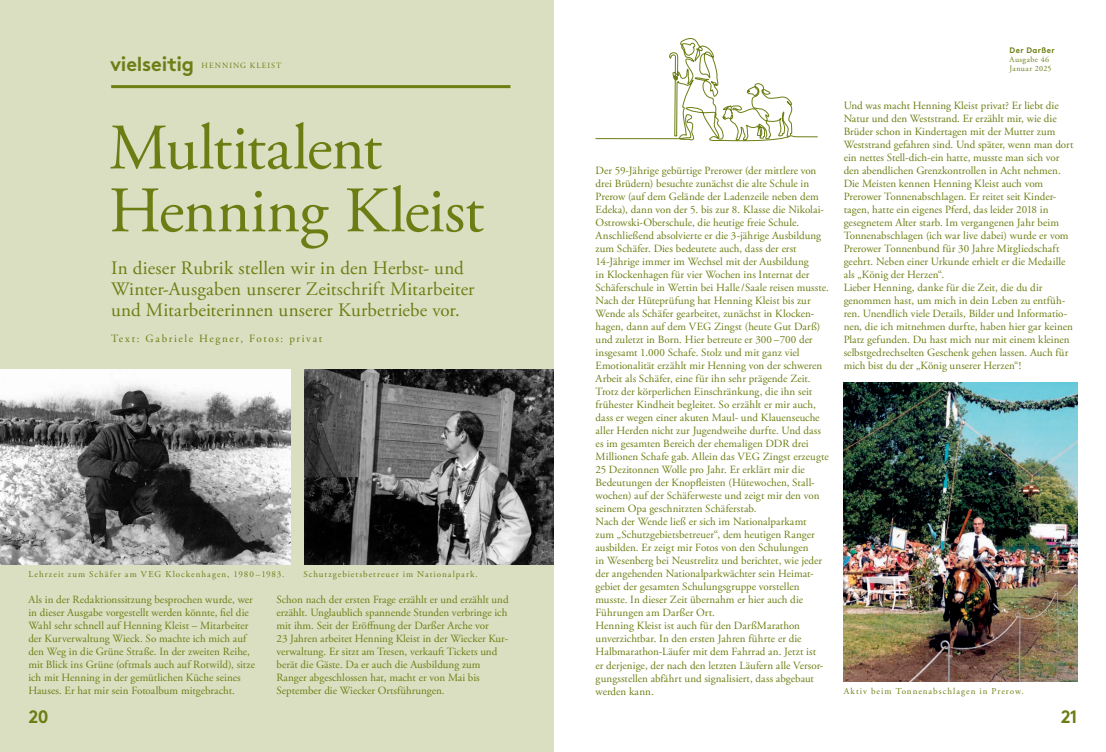
<style>
.page{position:relative;width:1106px;height:752px;background:#fff}
.page>*{position:absolute;margin:0;border:0;box-sizing:border-box;transform-origin:0 0}
.t1{font:64.7px/62.8px "Adobe Garamond Pro";letter-spacing:-.015em;color:#6c7e13}
.t2{font:20px "Brown Std Bold Alt";letter-spacing:-.01em;color:#6c7e13}
.t3{font:19px/21px "Adobe Garamond Pro";letter-spacing:.01em;color:#6c7e13}
.t4{font:18px "Brown Std Bold Alt";color:#6c7e13}
.t5{font:11px/13px "Adobe Garamond Pro";color:#6c7e13}
.t6{font:11px "Adobe Garamond Pro";letter-spacing:.145em;color:#6c7e13}
.t7{font:9px "Adobe Garamond Pro";letter-spacing:.11em;color:#6c7e13}
.t8{font:8px "Adobe Garamond Pro";letter-spacing:.13em;color:#6c7e13}
.t9{font:8px "Adobe Garamond Pro";letter-spacing:.05em;color:#6c7e13}
.t10{font:8px "Brown Std Bold Alt";letter-spacing:.055em;color:#6c7e13}
.t11{font:8px "Adobe Garamond Pro";letter-spacing:.07em;color:#6c7e13}
</style>
<div class="page">
<div style="left:0;top:0;width:553px;height:751px;background:#dadfc2"></div>
<hr style="left:111px;top:85px;width:399px;height:3px;background:#6c7e13">
<img style="left:304px;top:369px;width:249px;height:195px">
<img style="left:0;top:369px;width:291px;height:195px">
<img style="left:843px;top:382px;width:234px;height:299px">
<svg style="left:595px;top:38px;width:223px;height:104px"></svg>
<h2 class="t2" style="left:110px;top:52px;width:86px">vielseitig</h2>
<p class="t8" style="left:202px;top:61px;width:81px">HENNING KLEIST</p>
<h1 class="t1" style="left:109px;top:119px;width:377px">Multitalent<br>Henning Kleist</h1>
<h3 class="t3" style="left:111px;top:258px;width:365px">In dieser Rubrik stellen wir in den Herbst- und<br>Winter-Ausgaben unserer Zeitschrift Mitarbeiter und Mitarbeiterinnen unserer Kurbetriebe vor.</h3>
<p class="t6" style="left:111px;top:332px;width:213px">Text: Gabriele Hegner, Fotos: privat</p>
<p class="t7" style="left:28px;top:568px;width:258px">Lehrzeit zum Schäfer am VEG Klockenhagen, 1980 –1983.</p>
<p class="t7" style="left:303px;top:568px;width:176px">Schutzgebietsbetreuer im Nationalpark.</p>
<p class="t5" style="left:28px;top:593px;width:228px">Als in der Redaktionssitzung besprochen wurde, wer in dieser Ausgabe vorgestellt werden könnte, fiel die Wahl sehr schnell auf Henning Kleist – Mitarbeiter der Kurverwaltung Wieck. So machte ich mich auf den Weg in die Grüne Straße. In der zweiten Reihe, mit Blick ins Grüne (oftmals auch auf Rotwild), sitze ich mit Henning in der gemütlichen Küche seines Hauses. Er hat mir sein Fotoalbum mitgebracht.</p>
<p class="t5" style="left:276px;top:593px;width:234px">Schon nach der ersten Frage erzählt er und erzählt und erzählt. Unglaublich spannende Stunden verbringe ich mit ihm. Seit der Eröffnung der Darßer Arche vor<br>23 Jahren arbeitet Henning Kleist in der Wiecker Kur&shy;verwaltung. Er sitzt am Tresen, verkauft Tickets und berät die Gäste. Da er auch die Ausbildung zum Ranger abgeschlossen hat, macht er von Mai bis September die Wiecker Ortsführungen.</p>
<p class="t5" style="left:595px;top:164px;width:235px">Der 59-Jährige gebürtige Prerower (der mittlere von drei Brüdern) besuchte zunächst die alte Schule in Prerow (auf dem Gelände der Ladenzeile neben dem Edeka), dann von der 5. bis zur 8. Klasse die Nikolai-Ostrowski-Oberschule, die heutige freie Schule.<br>Anschließend absolvierte er die 3-jährige Ausbildung zum Schäfer. Dies bedeutete auch, dass der erst 14-Jährige immer im Wechsel mit der Ausbildung<br>in Klockenhagen für vier Wochen ins Internat der Schäferschule in Wettin bei Halle/Saale reisen musste.<br>Nach der Hüteprüfung hat Henning Kleist bis zur Wende als Schäfer gearbeitet, zunächst in Klocken&shy;hagen, dann auf dem VEG Zingst (heute Gut Darß) und zuletzt in Born. Hier betreute er 300 –700 der insgesamt 1.000 Schafe. Stolz und mit ganz viel Emotionalität erzählt mir Henning von der schweren Arbeit als Schäfer, eine für ihn sehr prägende Zeit.<br>Trotz der körperlichen Einschränkung, die ihn seit frühester Kindheit begleitet. So erzählt er mir auch, dass er wegen einer akuten Maul- und Klauenseuche aller Herden nicht zur Jugendweihe durfte. Und dass es im gesamten Bereich der ehemaligen DDR drei Millionen Schafe gab. Allein das VEG Zingst erzeugte 25 Dezitonnen Wolle pro Jahr. Er erklärt mir die Bedeutungen der Knopfleisten (Hütewochen, Stall&shy;wochen) auf der Schäferweste und zeigt mir den von seinem Opa geschnitzten Schäferstab.<br>Nach der Wende ließ er sich im Nationalparkamt<br>zum „Schutzgebietsbetreuer“, dem heutigen Ranger ausbilden. Er zeigt mir Fotos von den Schulungen<br>in Wesenberg bei Neustrelitz und berichtet, wie jeder der angehenden Nationalparkwächter sein Heimat&shy;gebiet der gesamten Schulungsgruppe vorstellen musste. In dieser Zeit übernahm er hier auch die Führungen am Darßer Ort.<br>Henning Kleist ist auch für den DarßMarathon unverzichtbar. In den ersten Jahren führte er die Halbmarathon-Läufer mit dem Fahrrad an. Jetzt ist<br>er derjenige, der nach den letzten Läufern alle Versor&shy;gungsstellen abfährt und signalisiert, dass abgebaut werden kann.</p>
<p class="t10" style="left:1009px;top:45px;width:47px">Der Darßer</p>
<p class="t11" style="left:1009px;top:54px;width:41px">Ausgabe 46</p>
<p class="t9" style="left:1009px;top:63px;width:44px">Januar 2025</p>
<p class="t5" style="left:843px;top:99px;width:231px">Und was macht Henning Kleist privat? Er liebt die Natur und den Weststrand. Er erzählt mir, wie die Brüder schon in Kindertagen mit der Mutter zum Weststrand gefahren sind. Und später, wenn man dort ein nettes Stell-dich-ein hatte, musste man sich vor den abendlichen Grenzkontrollen in Acht nehmen.<br>Die Meisten kennen Henning Kleist auch vom Prerower Tonnenabschlagen. Er reitet seit Kinder&shy;tagen, hatte ein eigenes Pferd, das leider 2018 in gesegnetem Alter starb. Im vergangenen Jahr beim Tonnenabschlagen (ich war live dabei) wurde er vom Prerower Tonnenbund für 30 Jahre Mitgliedschaft geehrt. Neben einer Urkunde erhielt er die Medaille als „König der Herzen“.<br>Lieber Henning, danke für die Zeit, die du dir genommen hast, um mich in dein Leben zu entfüh&shy;ren. Unendlich viele Details, Bilder und Informatio&shy;nen, die ich mitnehmen durfte, haben hier gar keinen Platz gefunden. Du hast mich nur mit einem kleinen selbstgedrechselten Geschenk gehen lassen. Auch für mich bist du der „König unserer Herzen“!</p>
<p class="t7" style="left:843px;top:685px;width:182px">Aktiv beim Tonnenabschlagen in Prerow.</p>
<h3 class="t4" style="left:28px;top:705px;width:22px">20</h3>
<h3 class="t4" style="left:1060px;top:705px;width:18px">21</h3>
</div>
